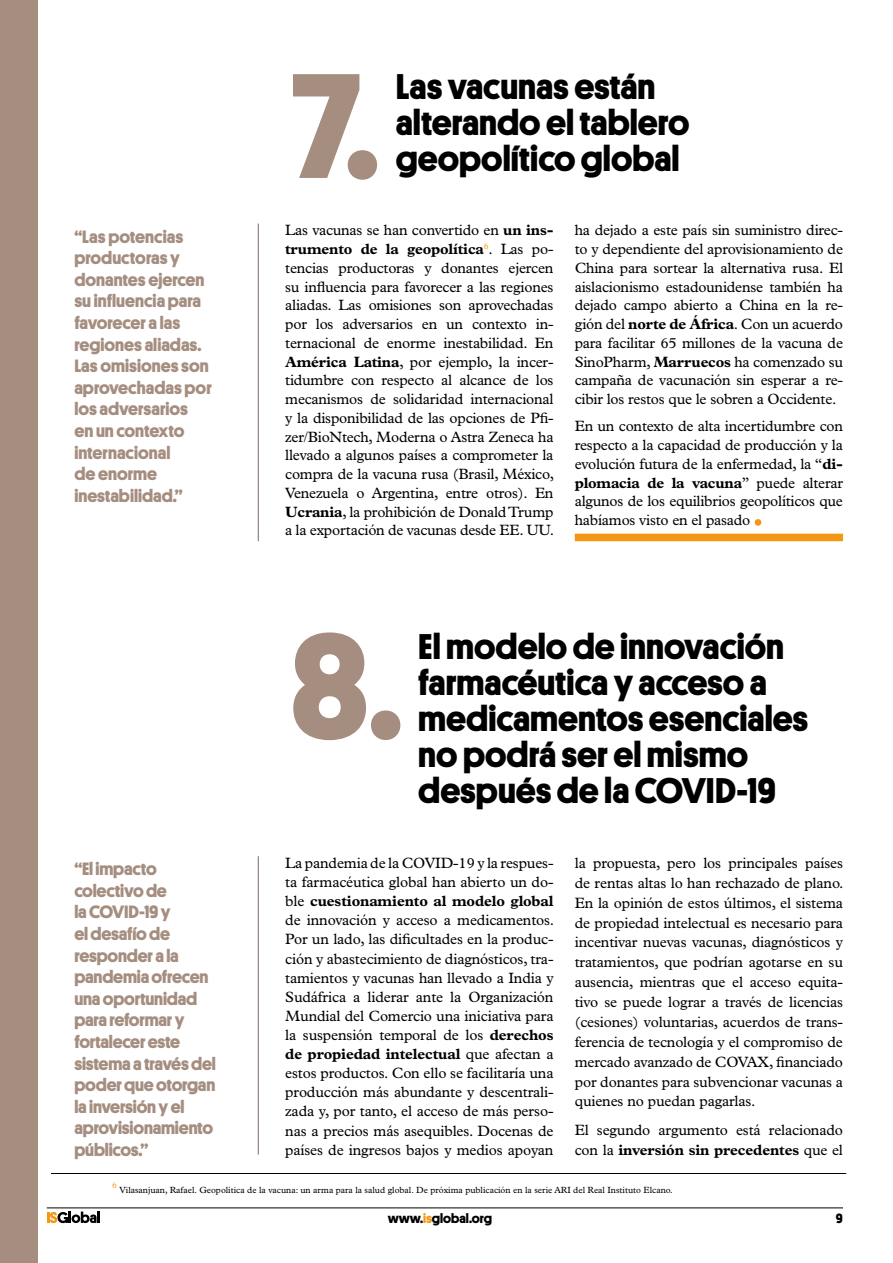
<style>
.page{position:relative;width:893px;height:1263px;background:#fff}
.page>*{position:absolute;margin:0;border:0;box-sizing:border-box;transform-origin:0 0}
.t1{font:700 150px "Platform";color:#a58e80}
.t2{font:54px "Plantin";color:#f49712}
.t3{font:700 36px/36px "Platform";color:#000}
.t4{font:700 18px/21.6px "Platform";letter-spacing:-.01em;color:#a58e80}
.t5{font:15px/18.8px "Plantin";letter-spacing:-.015em;color:#000;text-align:justify}
.t6{font:700 13.5px "Platform";color:#000}
.t7{font:9px "Plantin";color:#000}
.t8{font:8.7px "Plantin";color:#f49712}
.s1{font-weight:700}
.s2{color:#f49712}
</style>
<div class="page">
<svg style="left:47px;top:1211px;width:53px;height:12px"></svg>
<hr style="left:47px;top:1207px;width:796px;height:1px;background:#000">
<div style="left:0;top:0;width:37px;height:1262px;background:#a58e80"></div>
<hr style="left:258px;top:856px;width:1px;height:298px;background:#867b77">
<div style="left:575px;top:534px;width:268px;height:7px;background:#f49712"></div>
<hr style="left:258px;top:224px;width:1px;height:317px;background:#867b77">
<hr style="left:51px;top:1173px;width:795px;height:1px;background:#000">
<p class="t4" style="left:74px;top:224px;width:139px">“Las potencias productoras y donantes ejercen su influencia para favorecer a las regiones aliadas.<br>Las omisiones son aprovechadas por los adversarios<br>en un contexto internacional<br>de enorme inestabilidad.”</p>
<p class="t4" style="left:74px;top:857px;width:143px">“El impacto colectivo de<br>la COVID-19 y<br>el desafío de responder a la pandemia ofrecen una oportunidad para reformar y fortalecer este sistema a través del poder que otorgan la inversión y el aprovisionamiento públicos.”</p>
<h1 class="t1" style="left:291px;top:16px;width:90px">7.</h1>
<h3 class="t3" style="left:396px;top:66px;width:295px">Las vacunas están alterando el tablero geopolítico global</h3>
<p class="t5" style="left:285px;top:221px;width:270px">Las vacunas se han convertido en <span class="s1">un ins&shy;trumento de la geopolítica</span><sup>6</sup>. Las po&shy;tencias productoras y donantes ejercen su influencia para favorecer a las regiones aliadas. Las omisiones son aprovechadas por los adversarios en un contexto in&shy;ternacional de enorme inestabilidad. En <span class="s1">América Latina</span>, por ejemplo, la incer&shy;tidumbre con respecto al alcance de los mecanismos de solidaridad internacional y la disponibilidad de las opciones de Pfi&shy;zer/BioNtech, Moderna o Astra Zeneca ha llevado a algunos países a comprometer la compra de la vacuna rusa (Brasil, México, Venezuela o Argentina, entre otros). En <span class="s1">Ucrania</span>, la prohibición de Donald Trump a la exportación de vacunas desde EE. UU.</p>
<p class="t5" style="left:575px;top:221px;width:270px">ha dejado a este país sin suministro direc&shy;to y dependiente del aprovisionamiento de China para sortear la alternativa rusa. El aislacionismo estadounidense también ha dejado campo abierto a China en la re&shy;gión del <span class="s1">norte de África</span>. Con un acuerdo para facilitar 65 millones de la vacuna de SinoPharm, <span class="s1">Marruecos</span> ha comenzado su campaña de vacunación sin esperar a re&shy;cibir los restos que le sobren a Occidente.</p>
<p class="t5" style="left:575px;top:417px;width:270px">En un contexto de alta incertidumbre con respecto a la capacidad de producción y la evolución futura de la enfermedad, la “<span class="s1">di&shy;plomacia de la vacuna</span>” puede alterar algunos de los equilibrios geopolíticos que habíamos visto en el pasado</p>
<h2 class="t2" style="left:750px;top:476px;width:17px">.</h2>
<h1 class="t1" style="left:291px;top:576px;width:114px">8.</h1>
<h3 class="t3" style="left:418px;top:626px;width:391px">El modelo de innovación farmacéutica y acceso a medicamentos esenciales no podrá ser el mismo después de la COVID-19</h3>
<p class="t5" style="left:285px;top:853px;width:270px">La pandemia de la COVID-19 y la respues&shy;ta farmacéutica global han abierto un do&shy;ble <span class="s1">cuestionamiento al modelo global </span>de innovación y acceso a medicamentos.<br>Por un lado, las dificultades en la produc&shy;ción y abastecimiento de diagnósticos, tra&shy;tamientos y vacunas han llevado a India y Sudáfrica a liderar ante la Organización Mundial del Comercio una iniciativa para la suspensión temporal de los <span class="s1">derechos de propiedad intelectual</span> que afectan a estos productos. Con ello se facilitaría una producción más abundante y descentrali&shy;zada y, por tanto, el acceso de más perso&shy;nas a precios más asequibles. Docenas de países de ingresos bajos y medios apoyan</p>
<p class="t5" style="left:575px;top:853px;width:270px;line-height:19.8px">la propuesta, pero los principales países de rentas altas lo han rechazado de plano.<br>En la opinión de estos últimos, el sistema de propiedad intelectual es necesario para incentivar nuevas vacunas, diagnósticos y tratamientos, que podrían agotarse en su ausencia, mientras que el acceso equita&shy;tivo se puede lograr a través de licencias (cesiones) voluntarias, acuerdos de trans&shy;ferencia de tecnología y el compromiso de mercado avanzado de COVAX, financiado por donantes para subvencionar vacunas a quienes no puedan pagarlas.</p>
<p class="t5" style="left:575px;top:1120px;width:270px;line-height:19.8px">El segundo argumento está relacionado con la <span class="s1">inversión sin precedentes</span> que el</p>
<p class="t8" style="left:112px;top:1180px;width:6px">6</p>
<p class="t7" style="left:120px;top:1185px;width:555px">Vilasanjuan, Rafael. Geopolítica de la vacuna: un arma para la salud global. De próxima publicación en la serie ARI del Real Instituto Elcano.</p>
<p class="t6" style="left:388px;top:1208px;width:106px">www.<span class="s2">is</span>global.org</p>
<p class="t6" style="left:836px;top:1208px;width:9px">9</p>
</div>
